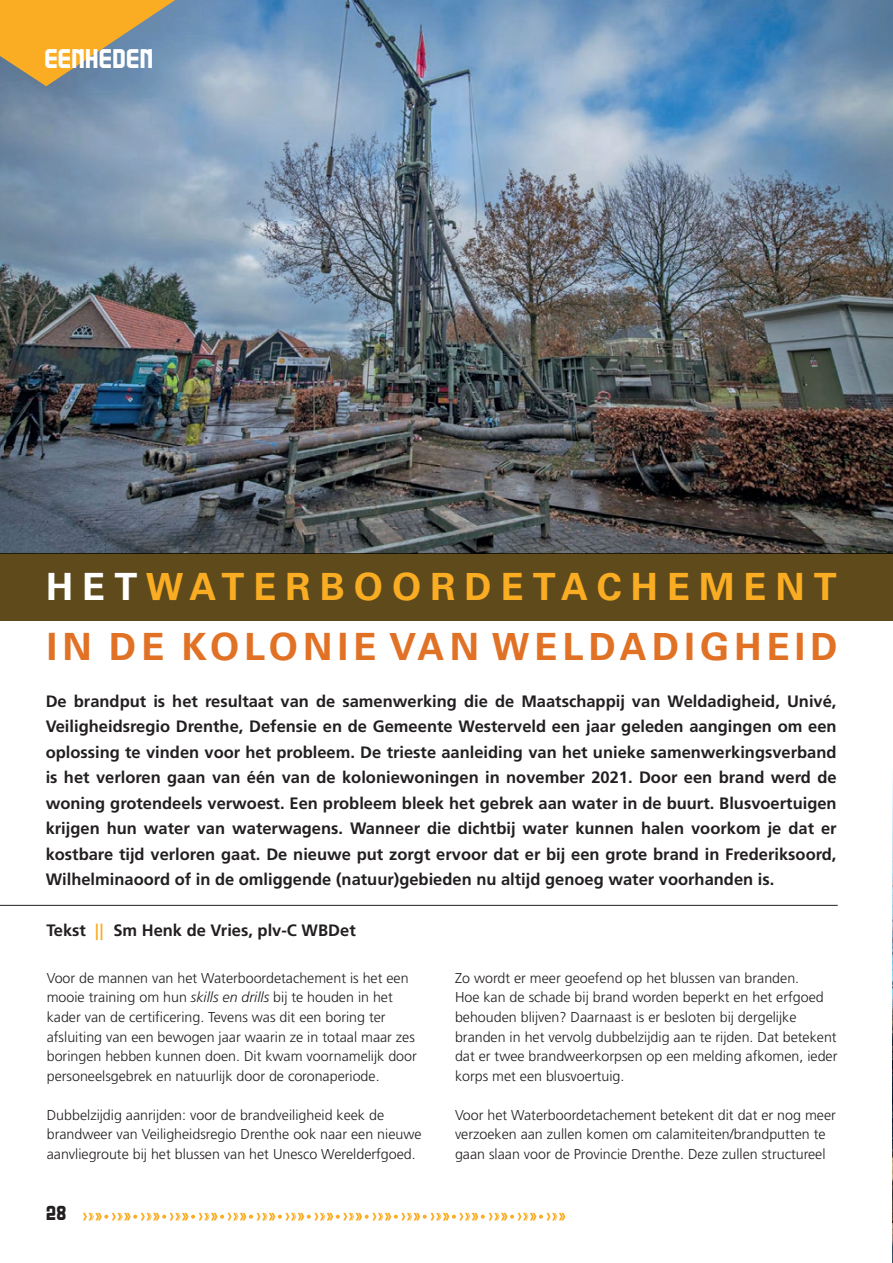
<style>
.page{position:relative;width:893px;height:1263px;background:#fff}
.page>*{position:absolute;margin:0;border:0;box-sizing:border-box;transform-origin:0 0}
.Brood10pt_Initiaal{font:700 37.5px "Univers LT Std";letter-spacing:.14em;color:#e17125}
.Brood10pt_Initiaal-2{font:700 37.5px "Univers LT Std";letter-spacing:.245em;color:#faad23}
.t1{font:24px "A25 SQUANOVA";color:#fff}
.t2{font:18px "A25 SQUANOVA";color:#231f20}
.t3{font:700 16.5px/25.5px "Frutiger LT Std";color:#231f20;text-align:justify}
.Brood10pt_Initiaal-3{font:300 14.25px/19.5px "Frutiger LT Std";color:#231f20}
.s1{color:#fff}
.s2{color:#faad23}
.s3{font-style:italic}
</style>
<div class="page">
<img style="left:892px;top:778px;width:1px;height:485px">
<img style="left:0;top:0;width:893px;height:553px">
<div style="left:0;top:553px;width:893px;height:68px;background:#5f4a1c"></div>
<hr style="left:0;top:905px;width:838px;height:1px;background:#231f20">
<svg style="left:0;top:0;width:194px;height:86px"></svg>
<svg style="left:83px;top:1213px;width:482px;height:7px"></svg>
<p class="t1" style="left:45px;top:45px;width:111px">EENHEDEN</p>
<p class="Brood10pt_Initiaal-2" style="left:46px;top:565px;width:792px"><span class="s1">HET</span>WATERBOORDETACHEMENT</p>
<p class="Brood10pt_Initiaal" style="left:47px;top:625px;width:792px">IN DE KOLONIE VAN WELDADIGHEID</p>
<p class="t3" style="left:46px;top:688px;width:792px">De brandput is het resultaat van de samenwerking die de Maatschappij van Weldadigheid, Univé, Veiligheidsregio Drenthe, Defensie en de Gemeente Westerveld een jaar geleden aangingen om een oplossing te vinden voor het probleem. De trieste aanleiding van het unieke samenwerkingsverband is het verloren gaan van één van de koloniewoningen in november 2021. Door een brand werd de woning grotendeels verwoest. Een probleem bleek het gebrek aan water in de buurt. Blusvoertuigen krijgen hun water van waterwagens. Wanneer die dichtbij water kunnen halen voorkom je dat er kostbare tijd verloren gaat. De nieuwe put zorgt ervoor dat er bij een grote brand in Frederiksoord, Wilhelminaoord of in de omliggende (natuur)gebieden nu altijd genoeg water voorhanden is.</p>
<p class="t3" style="left:47px;top:918px;width:311px">Tekst <span class="s2">||</span> Sm Henk de Vries, plv-C WBDet</p>
<p class="Brood10pt_Initiaal-3" style="left:47px;top:968px;width:372px">Voor de mannen van het Waterboordetachement is het een mooie training om hun <span class="s3">skills en drills</span> bij te houden in het kader van de certificering. Tevens was dit een boring ter afsluiting van een bewogen jaar waarin ze in totaal maar zes boringen hebben kunnen doen. Dit kwam voornamelijk door personeelsgebrek en natuurlijk door de coronaperiode.</p>
<p class="Brood10pt_Initiaal-3" style="left:47px;top:1105px;width:376px">Dubbelzijdig aanrijden: voor de brandveiligheid keek de brandweer van Veiligheidsregio Drenthe ook naar een nieuwe aanvliegroute bij het blussen van het Unesco Werelderfgoed.</p>
<p class="t2" style="left:47px;top:1203px;width:22px">28</p>
<p class="Brood10pt_Initiaal-3" style="left:455px;top:968px;width:384px">Zo wordt er meer geoefend op het blussen van branden.<br>Hoe kan de schade bij brand worden beperkt en het erfgoed behouden blijven? Daarnaast is er besloten bij dergelijke branden in het vervolg dubbelzijdig aan te rijden. Dat betekent dat er twee brandweerkorpsen op een melding afkomen, ieder korps met een blusvoertuig.</p>
<p class="Brood10pt_Initiaal-3" style="left:455px;top:1105px;width:382px">Voor het Waterboordetachement betekent dit dat er nog meer verzoeken aan zullen komen om calamiteiten/brandputten te gaan slaan voor de Provincie Drenthe. Deze zullen structureel</p>
</div>
